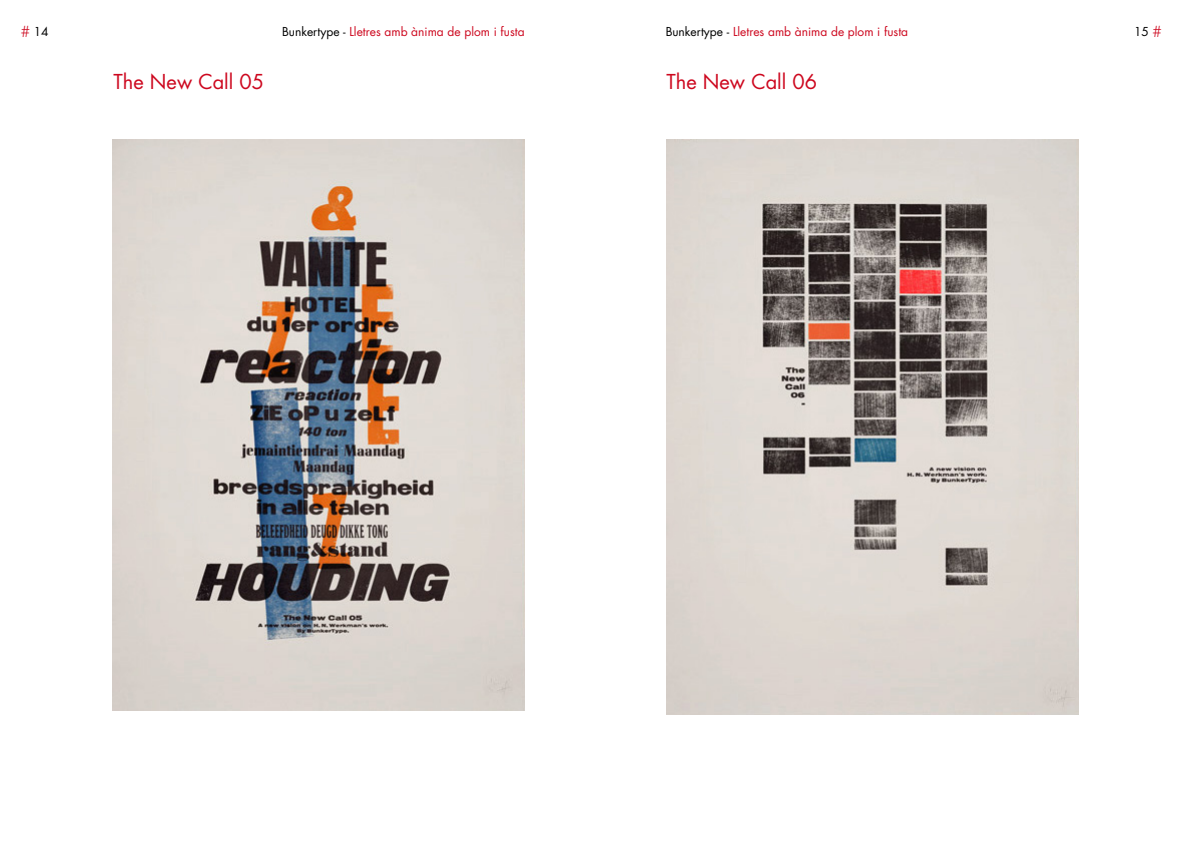
<style>
.page{position:relative;width:1191px;height:842px;background:#fff}
.page>*{position:absolute;margin:0;border:0;box-sizing:border-box;transform-origin:0 0}
.t1{font:20px "Futura";color:#cd071e}
.t2{font:12px "Futura";color:#cd071e}
.t3{font:12px "Futura";color:#000}
.s1{font-weight:300;font-size:16px;color:#cd071e}
.s2{color:#000}
</style>
<div class="page">
<img style="left:112px;top:140px;width:412px;height:571px">
<img style="left:666px;top:140px;width:412px;height:575px">
<p class="t3" style="left:21px;top:24px;width:30px"><span class="s1">#</span> 14</p>
<p class="t2" style="left:282px;top:24px;width:244px"><span class="s2">Bunkertype -</span> Lletres amb ànima de plom i fusta</p>
<p class="t2" style="left:665px;top:24px;width:244px"><span class="s2">Bunkertype -</span> Lletres amb ànima de plom i fusta</p>
<p class="t3" style="left:1134px;top:24px;width:30px">15<span class="s1">#</span></p>
<h1 class="t1" style="left:113px;top:69px;width:152px">The New Call 05</h1>
<h1 class="t1" style="left:666px;top:69px;width:152px">The New Call 06</h1>
</div>
